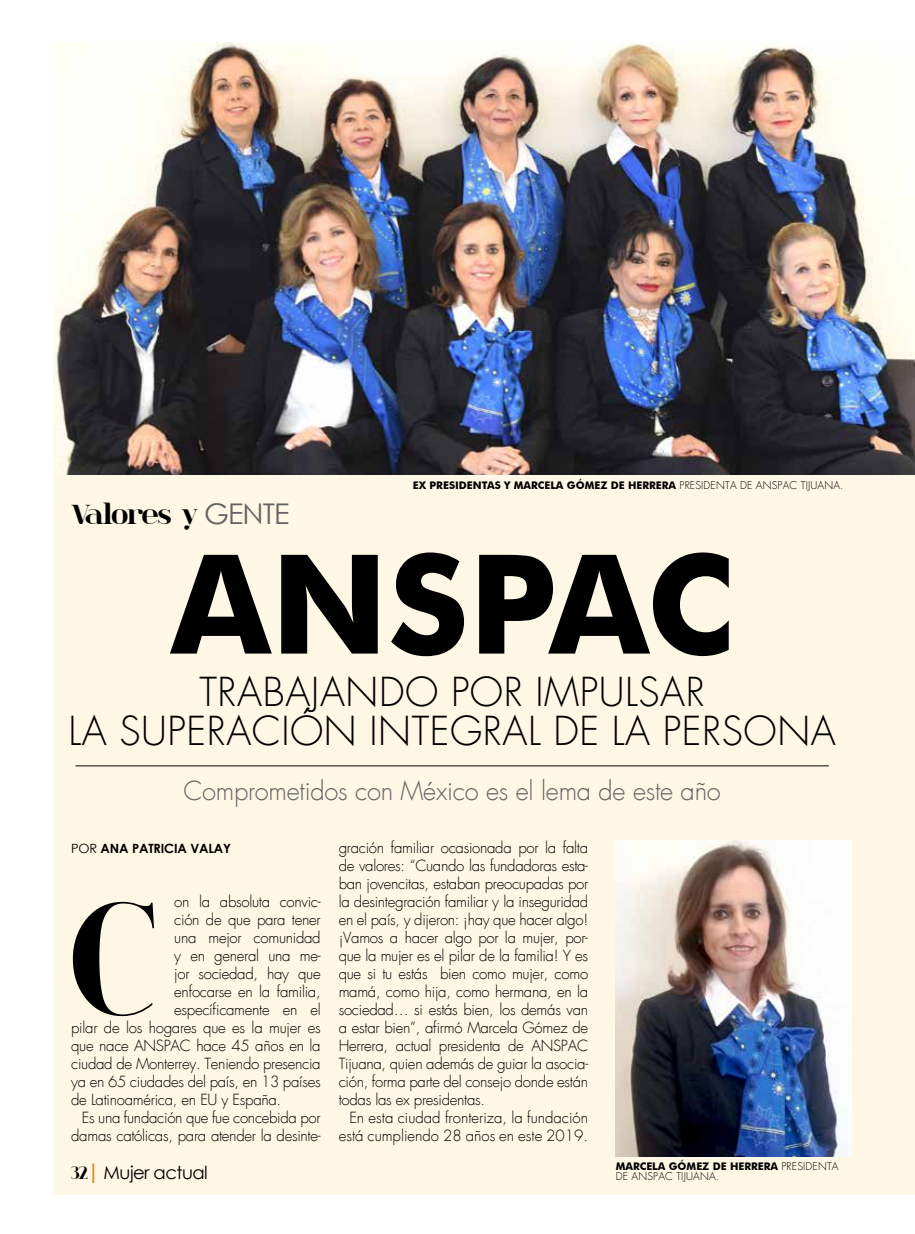
<style>
.page{position:relative;width:915px;height:1234px;background:#fff}
.page>*{position:absolute;margin:0;border:0;box-sizing:border-box;transform-origin:0 0}
.t1{font:700 169.5px "spinwerad";color:#000}
.t2{font:700 138px "Futura BT";color:#000}
.t3{font:300 39px/39px "Futura";letter-spacing:.015em;color:#000;text-align:center}
.t4{font:700 28.5px "spinwerad";letter-spacing:-.05em;color:#000}
.t5{font:300 25.5px "Futura";letter-spacing:-.01em;color:#646363}
.t6{font:18px "Century Gothic";letter-spacing:-.03em;color:#000}
.t7{font:300 15px/18px "Futura";letter-spacing:-.02em;color:#000;text-align:justify}
.t8{font:300 15px/18px "Futura";color:#000;text-align:right}
.t9{font:700 12.75px "Century Gothic";letter-spacing:-.01em;color:#000}
.t10{font:700 10.5px "Futura BT";color:#000}
.t11{font:300 10.5px "Futura";letter-spacing:.015em;color:#000}
.s1{font-family:"Century Gothic";font-weight:400;color:#646363}
.s2{font-family:"Futura";font-weight:300}
.s3{font-weight:400}
.s4{font-family:"spinwerad";font-weight:700}
.s5{font-weight:700;font-size:21px;color:#ef7d00}
</style>
<div class="page">
<div style="left:53px;top:43px;width:861px;height:1152px;background:#fff7e6"></div>
<hr style="left:75px;top:765px;width:753px;height:1px;background:#000">
<img style="left:615px;top:840px;width:235px;height:316px">
<img style="left:53px;top:43px;width:861px;height:432px">
<h3 class="t4" style="left:71px;top:494px;width:220px">Valores y <span class="s1">GENTE</span></h3>
<p class="t10" style="left:413px;top:478px;width:432px">EX PRESIDENTAS Y MARCELA GÓMEZ DE HERRERA <span class="s2">PRESIDENTA DE ANSPAC TIJUANA.</span></p>
<h2 class="t2" style="left:171px;top:520px;width:563px">ANSPAC</h2>
<h3 class="t3" style="left:68px;top:673px;width:768px">TRABAJANDO POR IMPULSAR<br>LA SUPERACIÓN INTEGRAL DE LA PERSONA</h3>
<h3 class="t5" style="left:183px;top:774px;width:538px">Comprometidos con México es el lema de este año</h3>
<p class="t9" style="left:71px;top:838px;width:161px"><span class="s3">POR</span> ANA PATRICIA VALAY</p>
<p class="t7" style="left:174px;top:893px;width:148px">on la absoluta convic-</p>
<p class="t7" style="left:174px;top:911px;width:148px">ción de que para tener</p>
<p class="t7" style="left:174px;top:929px;width:148px">una mejor comunidad</p>
<p class="t7" style="left:174px;top:947px;width:148px">y en general una me-</p>
<p class="t7" style="left:174px;top:965px;width:148px">jor sociedad, hay que</p>
<p class="t7" style="left:174px;top:983px;width:148px">enfocarse en la familia,</p>
<p class="t7" style="left:174px;top:1001px;width:148px">específicamente en el</p>
<p class="t7" style="left:71px;top:1019px;width:251px">pilar de los hogares que es la mujer es</p>
<p class="t7" style="left:71px;top:1037px;width:251px">que nace ANSPAC hace 45 años en la</p>
<p class="t7" style="left:71px;top:1055px;width:251px">ciudad de Monterrey. Teniendo presencia</p>
<p class="t7" style="left:71px;top:1073px;width:251px">ya en 65 ciudades del país, en 13 países</p>
<p class="t7" style="left:71px;top:1091px;width:211px">de Latinoamérica, en EU y España.</p>
<p class="t7" style="left:82px;top:1109px;width:240px">Es una fundación que fue concebida por</p>
<p class="t7" style="left:71px;top:1127px;width:251px">damas católicas, para atender la desinte-</p>
<h1 class="t1" style="left:71px;top:838px;width:88px">C</h1>
<p class="t6" style="left:71px;top:1159px;width:138px"><span class="s4">32</span><span class="s5">|</span> Mujer actual</p>
<p class="t7" style="left:338px;top:839px;width:251px">gración familiar ocasionada por la falta de valores: “Cuando las fundadoras esta&shy;ban jovencitas, estaban preocupadas por la desintegración familiar y la inseguridad en el país, y dijeron: ¡hay que hacer algo! ¡Vamos a hacer algo por la mujer, por&shy;que la mujer es el pilar de la familia! Y es que si tu estás bien como mujer, como mamá, como hija, como hermana, en la sociedad… si estás bien, los demás van a estar bien”, afirmó Marcela Gómez de Herrera, actual presidenta de ANSPAC Tijuana, quien además de guiar la asocia&shy;ción, forma parte del consejo donde están todas las ex presidentas.</p>
<p class="t8" style="left:338px;top:1109px;width:251px">En esta ciudad fronteriza, la fundación está cumpliendo 28 años en este 2019.</p>
<p class="t10" style="left:615px;top:1159px;width:224px">MARCELA GÓMEZ DE HERRERA <span class="s2">PRESIDENTA</span></p>
<p class="t11" style="left:615px;top:1169px;width:105px">DE ANSPAC TIJUANA.</p>
</div>
